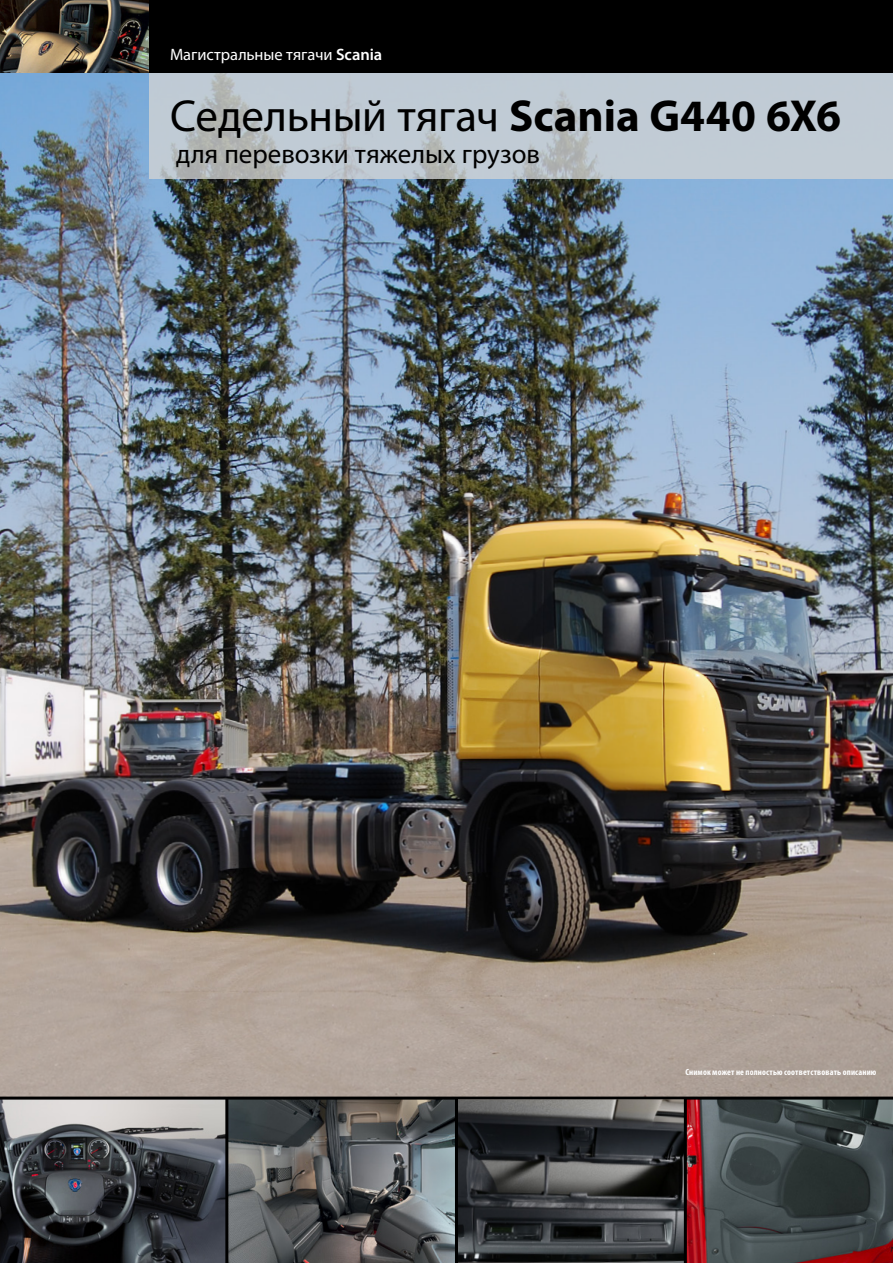
<style>
.page{position:relative;width:893px;height:1263px;background:#fff}
.page>*{position:absolute;margin:0;border:0;box-sizing:border-box;transform-origin:0 0}
.t1{font:45px "Myriad Pro";letter-spacing:-.005em;color:#000}
.t2{font:27px "Myriad Pro";color:#000}
.t3{font:16.5px "Myriad Pro";letter-spacing:-.005em;color:#fff}
.t4{font:700 condensed 9px "Myriad Pro";letter-spacing:.02em;color:#fff}
.s1{font-weight:600}
.s2{font-weight:700}
</style>
<div class="page">
<img style="left:0;top:72px;width:893px;height:1024px">
<img style="left:0;top:1099px;width:893px;height:164px">
<svg style="left:149px;top:72px;width:744px;height:107px;background:#bcc5cd"></svg>
<hr style="left:0;top:1096px;width:893px;height:3px;background:#000">
<hr style="left:225px;top:1098px;width:3px;height:165px;background:#000">
<hr style="left:455px;top:1098px;width:3px;height:165px;background:#000">
<hr style="left:684px;top:1098px;width:3px;height:165px;background:#000">
<div style="left:0;top:0;width:893px;height:72px;background:#000"></div>
<img style="left:0;top:0;width:149px;height:72px">
<h3 class="t3" style="left:170px;top:44px;width:214px">Магистральные тягачи <span class="s1">Scania</span></h3>
<h1 class="t1" style="left:170px;top:88px;width:673px">Cедельный тягач <span class="s2">Scania G440 6X6</span></h1>
<h2 class="t2" style="left:176px;top:137px;width:366px">для перевозки тяжелых грузов</h2>
<p class="t4" style="left:685px;top:1066px;width:193px">Снимок может не полностью соответствовать описанию</p>
</div>
